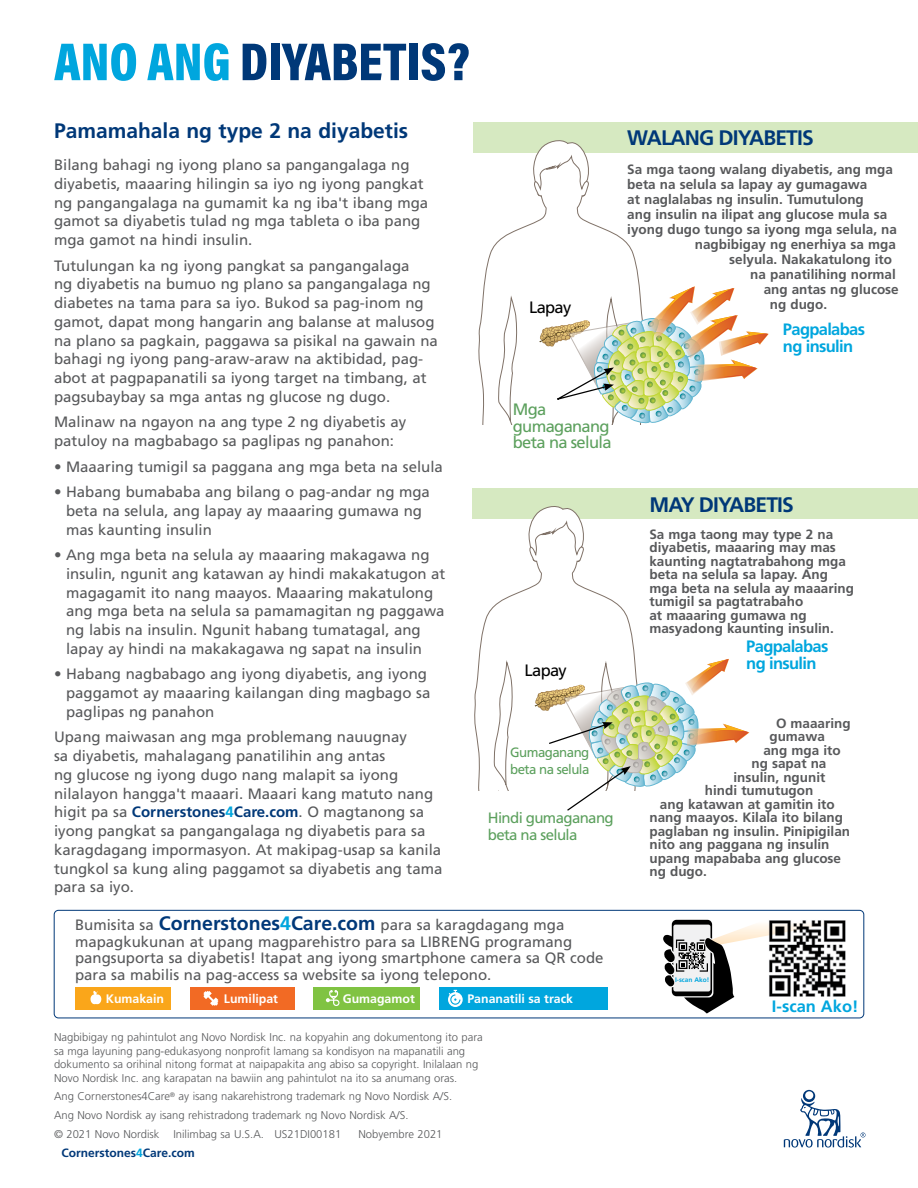
<style>
.page{position:relative;width:918px;height:1188px;background:#fff}
.page>*{position:absolute;margin:0;border:0;box-sizing:border-box;transform-origin:0 0}
.t1{font:54px "Acumin Variable Concept";color:#003878}
.t2{font:700 21px "Frutiger LT Std";color:#003878}
.t3{font:700 21px "Frutiger LT Std";letter-spacing:-.04em;color:#003878}
.t4{font:700 16.5px/16.5px "Frutiger LT Std";letter-spacing:-.04em;color:#00a6de}
.t5{font:16.5px/16.5px "Frutiger LT Std";letter-spacing:-.04em;color:#5ca05d}
.t6{font:16.5px "Frutiger LT Std";letter-spacing:-.04em;color:#000}
.t7{font:15px/18.8px "Frutiger LT Std";color:#58595b}
.t8{font:15px/16.5px "Frutiger LT Std";letter-spacing:-.04em;color:#5ca05d}
.t9{font:700 13.5px/13.5px "Frutiger LT Std";color:#58595b}
.t10{font:13.5px/16.5px "Frutiger LT Std";letter-spacing:-.04em;color:#5ca05d}
.t11{font:700 12.3px "Frutiger LT Std";color:#fff}
.t12{font:700 12px "Frutiger LT Std";color:#003878}
.t13{font:300 11.25px/13.5px "Frutiger LT Std";color:#58595b}
.t14{font:700 6.6px "Frutiger LT Std";color:#01a6de}
.s1{color:#00a6de}
.s2{font-weight:700;color:#003878}
.s3{font-weight:700;color:#00a6de}
.s4{font-weight:700;font-size:19.5px;color:#003878}
.s5{font-weight:700;font-size:19.5px;color:#00a6de}
</style>
<div class="page">
<div style="left:54px;top:910px;width:810px;height:108px;border:1px solid #003878;border-radius:4px"></div>
<div style="left:75px;top:987px;width:96px;height:23px;background:#faa61a"></div>
<svg style="left:90px;top:991px;width:12px;height:14px"></svg>
<div style="left:190px;top:987px;width:105px;height:23px;background:#f26a24"></div>
<svg style="left:203px;top:991px;width:15px;height:15px"></svg>
<div style="left:313px;top:987px;width:107px;height:23px;background:#80c342"></div>
<svg style="left:326px;top:990px;width:14px;height:16px"></svg>
<div style="left:439px;top:987px;width:169px;height:23px;background:#00a6de"></div>
<svg style="left:448px;top:990px;width:15px;height:17px"></svg>
<svg style="left:663px;top:920px;width:183px;height:94px"></svg>
<svg style="left:784px;top:1090px;width:82px;height:58px"></svg>
<div style="left:473px;top:122px;width:445px;height:31px;background:#d6e9c1"></div>
<svg style="left:478px;top:202px;width:162px;height:222px"></svg>
<svg style="left:533px;top:140px;width:56px;height:62px"></svg>
<div style="left:473px;top:488px;width:445px;height:31px;background:#d6e9c1"></div>
<svg style="left:474px;top:567px;width:161px;height:224px"></svg>
<svg style="left:528px;top:506px;width:56px;height:61px"></svg>
<svg style="left:510px;top:286px;width:258px;height:139px"></svg>
<svg style="left:506px;top:659px;width:243px;height:152px"></svg>
<h1 class="t1" style="left:54px;top:24px;width:417px"><span class="s1">ANO ANG</span> DIYABETIS?</h1>
<h2 class="t2" style="left:54px;top:118px;width:356px">Pamamahala ng type 2 na diyabetis</h2>
<p class="t7" style="left:54px;top:156px;width:376px">Bilang bahagi ng iyong plano sa pangangalaga ng diyabetis, maaaring hilingin sa iyo ng iyong pangkat ng pangangalaga na gumamit ka ng iba't ibang mga gamot sa diyabetis tulad ng mga tableta o iba pang mga gamot na hindi insulin.</p>
<p class="t7" style="left:54px;top:256px;width:385px">Tutulungan ka ng iyong pangkat sa pangangalaga<br>ng diyabetis na bumuo ng plano sa pangangalaga ng diabetes na tama para sa iyo. Bukod sa pag-inom ng gamot, dapat mong hangarin ang balanse at malusog na plano sa pagkain, paggawa sa pisikal na gawain na bahagi ng iyong pang-araw-araw na aktibidad, pag&shy;abot at pagpapanatili sa iyong target na timbang, at pagsubaybay sa mga antas ng glucose ng dugo.</p>
<p class="t7" style="left:54px;top:413px;width:354px">Malinaw na ngayon na ang type 2 ng diyabetis ay patuloy na magbabago sa paglipas ng panahon:</p>
<p class="t7" style="left:54px;top:457px;width:390px">• Maaaring tumigil sa paggana ang mga beta na selula</p>
<p class="t7" style="left:66px;top:483px;width:365px;text-indent:-12px">• Habang bumababa ang bilang o pag-andar ng mga beta na selula, ang lapay ay maaaring gumawa ng mas kaunting insulin</p>
<p class="t7" style="left:66px;top:546px;width:381px;text-indent:-12px">• Ang mga beta na selula ay maaaring makagawa ng insulin, ngunit ang katawan ay hindi makakatugon at magagamit ito nang maayos. Maaaring makatulong ang mga beta na selula sa pamamagitan ng paggawa ng labis na insulin. Ngunit habang tumatagal, ang lapay ay hindi na makakagawa ng sapat na insulin</p>
<p class="t7" style="left:66px;top:665px;width:366px;text-indent:-12px">• Habang nagbabago ang iyong diyabetis, ang iyong paggamot ay maaaring kailangan ding magbago sa paglipas ng panahon</p>
<p class="t7" style="left:54px;top:728px;width:390px">Upang maiwasan ang mga problemang nauugnay<br>sa diyabetis, mahalagang panatilihin ang antas<br>ng glucose ng iyong dugo nang malapit sa iyong nilalayon hangga't maaari. Maaari kang matuto nang higit pa sa <span class="s2">Cornerstones</span><span class="s3">4</span><span class="s2">Care.com</span>. O magtanong sa iyong pangkat sa pangangalaga ng diyabetis para sa karagdagang impormasyon. At makipag-usap sa kanila tungkol sa kung aling paggamot sa diyabetis ang tama para sa iyo.</p>
<p class="t6" style="left:529px;top:297px;width:44px">Lapay</p>
<p class="t5" style="left:513px;top:401px;width:100px">Mga gumaganang beta na selula</p>
<p class="t6" style="left:525px;top:660px;width:44px">Lapay</p>
<p class="t10" style="left:510px;top:744px;width:81px">Gumaganang beta na selula</p>
<p class="t8" style="left:488px;top:810px;width:128px">Hindi gumaganang beta na selula</p>
<p class="t7" style="left:75px;top:917px;width:530px;line-height:16.5px">Bumisita sa <span class="s4">Cornerstones</span><span class="s5">4</span><span class="s4">Care.com</span> para sa karagdagang mga mapagkukunan at upang magparehistro para sa LIBRENG programang pangsuporta sa diyabetis! Itapat ang iyong smartphone camera sa QR code para sa mabilis na pag-access sa website sa iyong telepono.</p>
<p class="t11" style="left:106px;top:991px;width:60px">Kumakain</p>
<p class="t11" style="left:224px;top:991px;width:56px">Lumilipat</p>
<p class="t11" style="left:343px;top:991px;width:74px">Gumagamot</p>
<p class="t11" style="left:467px;top:991px;width:107px">Pananatili sa track</p>
<p class="t13" style="left:54px;top:1031px;width:430px">Nagbibigay ng pahintulot ang Novo Nordisk Inc. na kopyahin ang dokumentong ito para sa mga layuning pang-edukasyong nonprofit lamang sa kondisyon na mapanatili ang dokumento sa orihinal nitong format at naipapakita ang abiso sa copyright. Inilalaan ng Novo Nordisk Inc. ang karapatan na bawiin ang pahintulot na ito sa anumang oras.</p>
<p class="t13" style="left:54px;top:1087px;width:400px;line-height:18.9px">Ang Cornerstones4Care<sup>®</sup> ay isang nakarehistrong trademark ng Novo Nordisk A/S.<br>Ang Novo Nordisk ay isang rehistradong trademark ng Novo Nordisk A/S.<br>© 2021 Novo Nordisk Inilimbag sa U.S.A. US21DI00181</p>
<p class="t13" style="left:358px;top:1128px;width:86px">Nobyembre 2021</p>
<p class="t12" style="left:61px;top:1146px;width:135px">Cornerstones<span class="s1">4</span>Care.com</p>
<h2 class="t3" style="left:627px;top:126px;width:188px">WALANG DIYABETIS</h2>
<p class="t9" style="left:627px;top:163px;width:267px">Sa mga taong walang diyabetis, ang mga</p>
<p class="t9" style="left:627px;top:178px;width:242px">beta na selula sa lapay ay gumagawa</p>
<p class="t9" style="left:627px;top:193px;width:238px">at naglalabas ng insulin. Tumutulong</p>
<p class="t9" style="left:627px;top:208px;width:261px">ang insulin na ilipat ang glucose mula sa</p>
<p class="t9" style="left:627px;top:223px;width:271px">iyong dugo tungo sa iyong mga selula, na</p>
<p class="t9" style="left:695px;top:238px;width:203px">nagbibigay ng enerhiya sa mga</p>
<p class="t9" style="left:729px;top:253px;width:164px">selyula. Nakakatulong ito</p>
<p class="t9" style="left:750px;top:268px;width:147px">na panatilihing normal</p>
<p class="t9" style="left:764px;top:283px;width:136px">ang antas ng glucose</p>
<p class="t9" style="left:770px;top:298px;width:59px">ng dugo.</p>
<p class="t4" style="left:783px;top:322px;width:84px">Pagpalabas ng insulin</p>
<h2 class="t3" style="left:649px;top:492px;width:146px">MAY DIYABETIS</h2>
<p class="t9" style="left:649px;top:527px;width:206px">Sa mga taong may type 2 na diyabetis, maaaring may mas kaunting nagtatrabahong mga beta na selula sa lapay. Ang mga beta na selula ay maaaring tumigil sa pagtatrabaho<br>at maaaring gumawa ng masyadong kaunting insulin.</p>
<p class="t4" style="left:746px;top:638px;width:84px">Pagpalabas ng insulin</p>
<p class="t9" style="left:776px;top:716px;width:76px">O maaaring</p>
<p class="t9" style="left:769px;top:730px;width:57px">gumawa</p>
<p class="t9" style="left:763px;top:743px;width:79px">ang mga ito</p>
<p class="t9" style="left:751px;top:757px;width:77px">ng sapat na</p>
<p class="t9" style="left:733px;top:770px;width:93px">insulin, ngunit</p>
<p class="t9" style="left:705px;top:784px;width:110px">hindi tumutugon</p>
<p class="t9" style="left:660px;top:797px;width:176px">ang katawan at gamitin ito</p>
<p class="t9" style="left:649px;top:811px;width:195px">nang maayos. Kilala ito bilang</p>
<p class="t9" style="left:649px;top:824px;width:202px">paglaban ng insulin. Pinipigilan</p>
<p class="t9" style="left:649px;top:838px;width:182px">nito ang paggana ng insulin</p>
<p class="t9" style="left:649px;top:851px;width:193px">upang mapababa ang glucose</p>
<p class="t9" style="left:649px;top:865px;width:59px">ng dugo.</p>
<p class="t14" style="left:675px;top:975px;width:36px">I-scan Ako!</p>
<p class="t4" style="left:772px;top:998px;width:88px">I-scan Ako!</p>
</div>
